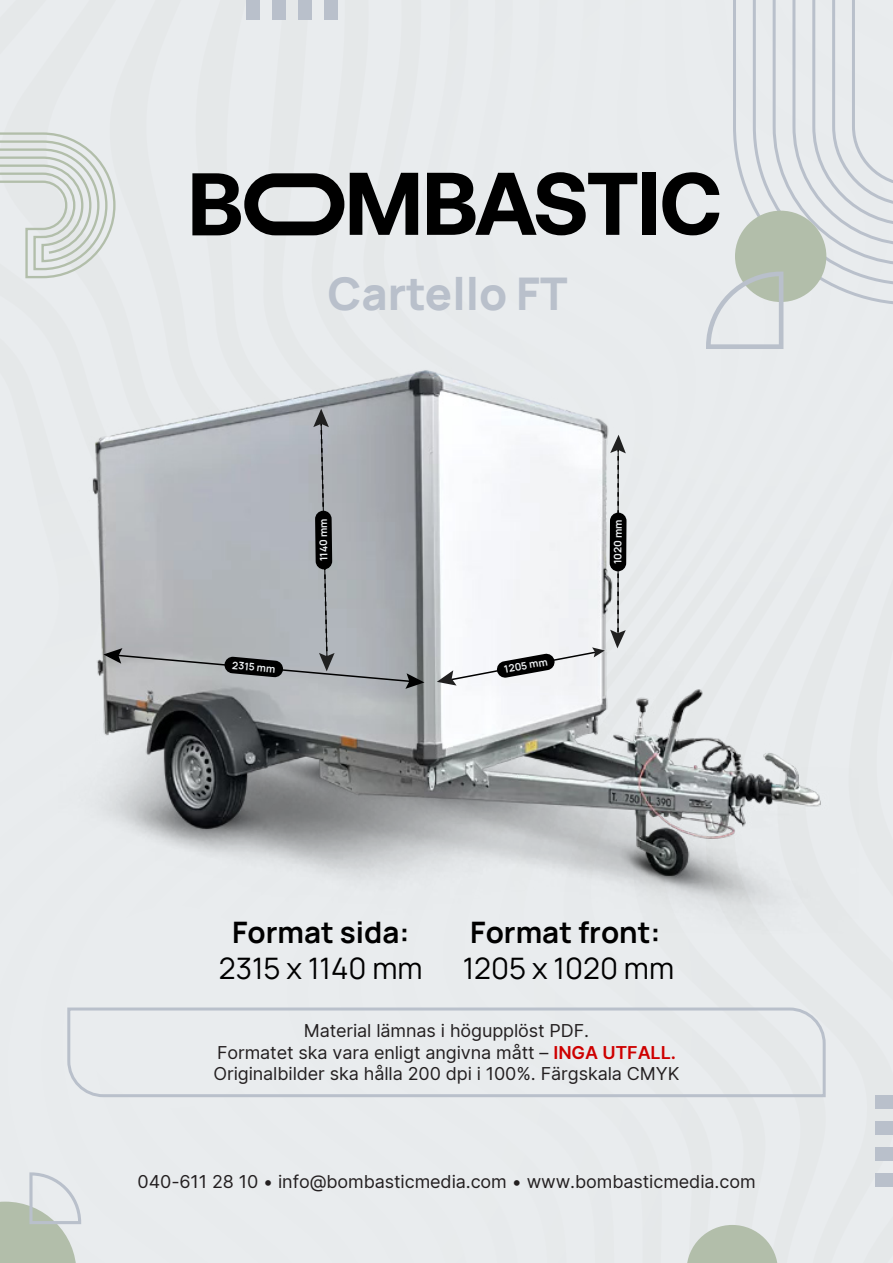
<style>
.page{position:relative;width:893px;height:1263px;background:#fff}
.page>*{position:absolute;margin:0;border:0;box-sizing:border-box;transform-origin:0 0}
.t1{font:800 45px "Manrope";color:#b9c0cb}
.t2{font:700 29.55px "Manrope";color:#000}
.t3{font:29.55px "Manrope";color:#000}
.t4{font:18px/21.6px "Inter";letter-spacing:-.005em;color:#231f20;text-align:center}
.t5{font:700 10.35px "Manrope";letter-spacing:-.01em;color:#e9ecee}
.t6{font:700 10.2px "Manrope";color:#e9ecee}
.s1{font-weight:600;color:#ce0000}
</style>
<div class="page">
<div style="left:285px;top:0;width:64px;height:253px;background:#e9ecee"></div>
<div style="left:153px;top:0;width:77px;height:253px;background:#e9ecee"></div>
<div style="left:0;top:279px;width:59px;height:143px;background:#e9ecee"></div>
<div style="left:349px;top:0;width:313px;height:253px;background:#e9ecee"></div>
<div style="left:0;top:422px;width:662px;height:841px;background:#e9ecee"></div>
<svg style="left:350px;top:173px;width:68px;height:62px;background:#4f5050"></svg>
<svg style="left:427px;top:172px;width:210px;height:63px;background:#6c6d6e"></svg>
<div style="left:643px;top:173px;width:13px;height:62px;background:#000"></div>
<svg style="left:192px;top:173px;width:152px;height:62px;background:#666768"></svg>
<svg style="left:662px;top:0;width:231px;height:1263px;background:#e0e3e5"></svg>
<svg style="left:0;top:1172px;width:81px;height:91px;background:#cbd2cb"></svg>
<div style="left:876px;top:1174px;width:17px;height:13px;background:#b9c0cb"></div>
<div style="left:876px;top:1148px;width:17px;height:13px;background:#b9c0cb"></div>
<div style="left:876px;top:1122px;width:17px;height:13px;background:#b9c0cb"></div>
<div style="left:876px;top:1096px;width:17px;height:13px;background:#b9c0cb"></div>
<div style="left:246px;top:0;width:13px;height:20px;background:#b9c0cb"></div>
<div style="left:272px;top:0;width:13px;height:20px;background:#b9c0cb"></div>
<div style="left:298px;top:0;width:13px;height:20px;background:#b9c0cb"></div>
<div style="left:324px;top:0;width:13px;height:20px;background:#b9c0cb"></div>
<svg style="left:0;top:0;width:153px;height:279px;background:#e2e6e6"></svg>
<img style="left:59px;top:253px;width:799px;height:799px">
<svg style="left:66px;top:1006px;width:761px;height:93px;background:#e4e8ea"></svg>
<svg style="left:103px;top:409px;width:321px;height:280px;background:#aaadb2"></svg>
<svg style="left:437px;top:435px;width:189px;height:251px"></svg>
<h1 class="t1" style="left:328px;top:255px;width:241px">Cartello FT</h1>
<p class="t5" style="left:233px;top:656px;width:45px;rotate:5deg">2315 mm</p>
<p class="t5" style="left:315px;top:561px;width:44px;rotate:-91deg">1140 mm</p>
<p class="t5" style="left:609px;top:564px;width:47px;rotate:-90deg">1020 mm</p>
<p class="t6" style="left:503px;top:661px;width:45px;rotate:-10deg">1205 mm</p>
<h2 class="t2" style="left:232px;top:908px;width:179px">Format sida:</h2>
<h2 class="t3" style="left:219px;top:946px;width:205px">2315 x 1140 mm</h2>
<h2 class="t2" style="left:470px;top:908px;width:192px">Format front:</h2>
<h2 class="t3" style="left:463px;top:946px;width:213px">1205 x 1020 mm</h2>
<p class="t4" style="left:213px;top:1019px;width:467px">Material lämnas i högupplöst PDF.<br>Formatet ska vara enligt angivna mått – <span class="s1">INGA UTFALL.<br></span>Originalbilder ska hålla 200 dpi i 100%. Färgskala CMYK</p>
<p class="t4" style="left:138px;top:1170px;width:619px">040-611 28 10 • info@bombasticmedia.com • www.bombasticmedia.com</p>
</div>
